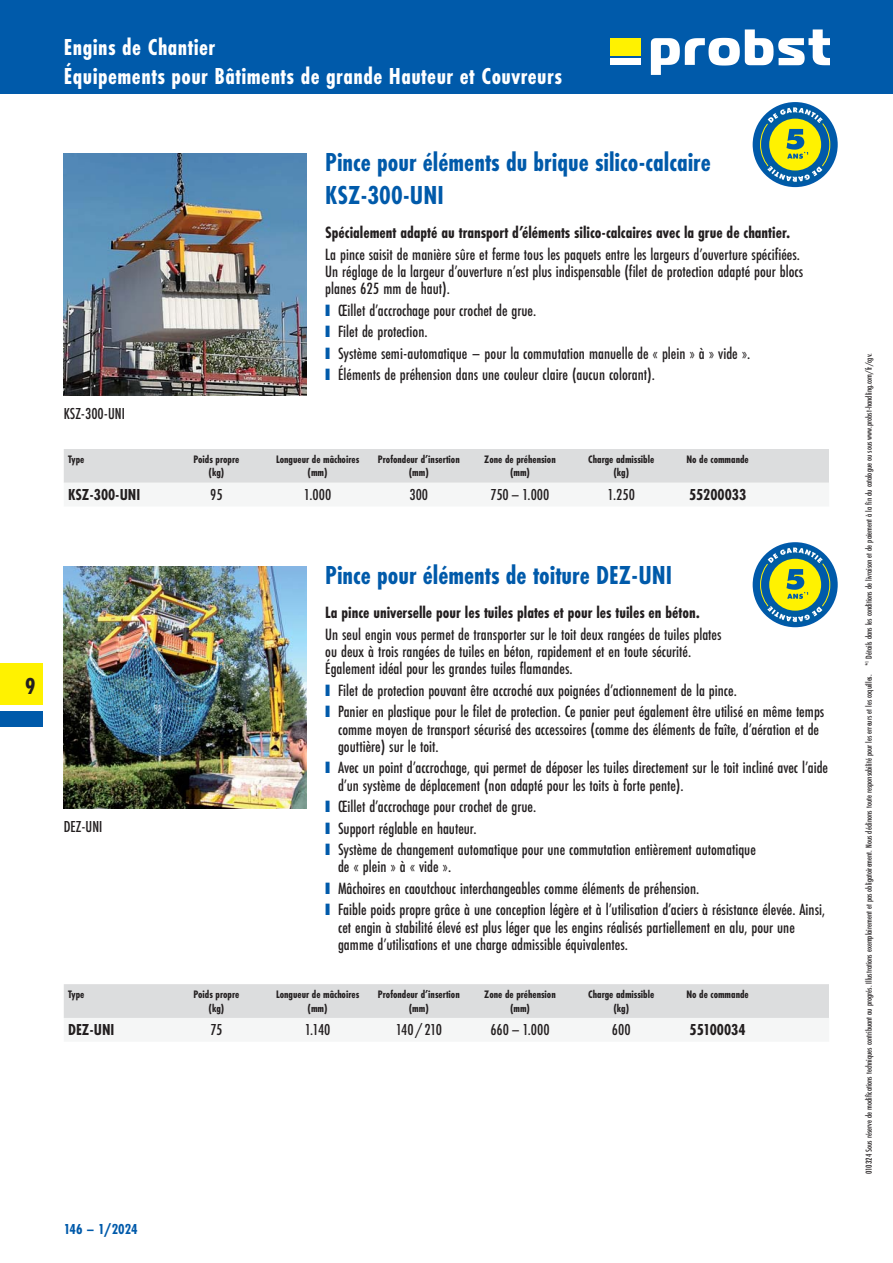
<style>
.page{position:relative;width:893px;height:1263px;background:#fff}
.page>*{position:absolute;margin:0;border:0;box-sizing:border-box;transform-origin:0 0}
.t1{font:700 27px/33px "Futura PT Cond";color:#005aaa}
.t2{font:700 24px/28.5px "Futura PT Cond";letter-spacing:.02em;color:#fff}
.t3{font:700 24px "Futura PT Cond";color:#231f20}
.t4{font:500 16.95px/17.2px "Futura PT Cond";color:#231f20}
.t5{font:700 16.95px "Futura PT Cond";color:#231f20}
.t6{font:500 16.5px "Futura PT Cond";color:#231f20}
.t7{font:700 16.5px "Futura PT Cond";color:#231f20}
.t8{font:700 15px "Futura PT Cond";color:#005aaa}
.t9{font:700 11.25px/13.5px "Futura PT Cond";color:#231f20;text-align:center}
.t10{font:500 9px "Futura PT Cond";color:#231f20}
.s1{font-family:"Arial";font-weight:400;font-size:24.6px;color:#005aaa}
</style>
<div class="page">
<div style="left:0;top:0;width:893px;height:94px;background:#005aaa"></div>
<div style="left:610px;top:38px;width:31px;height:17px;background:#fff200"></div>
<svg style="left:651px;top:29px;width:178px;height:46px"></svg>
<div style="left:610px;top:58px;width:31px;height:7px;background:#fff"></div>
<div style="left:0;top:663px;width:43px;height:42px;background:#fff200"></div>
<div style="left:0;top:711px;width:43px;height:16px;background:#005aaa"></div>
<img style="left:64px;top:153px;width:242px;height:242px">
<div style="left:64px;top:449px;width:765px;height:34px;background:#dcddde"></div>
<img style="left:64px;top:566px;width:242px;height:242px">
<div style="left:64px;top:984px;width:765px;height:34px;background:#dcddde"></div>
<svg style="left:753px;top:102px;width:85px;height:85px"></svg>
<svg style="left:764px;top:105px;width:64px;height:80px;background:#7ca676"></svg>
<svg style="left:753px;top:542px;width:85px;height:85px"></svg>
<svg style="left:764px;top:545px;width:64px;height:80px;background:#7ca676"></svg>
<h2 class="t3" style="left:25px;top:674px;width:12px">9</h2>
<h2 class="t2" style="left:64px;top:34px;width:500px">Engins de Chantier<br>Équipements pour Bâtiments de grande Hauteur et Couvreurs</h2>
<p class="t6" style="left:64px;top:405px;width:63px">KSZ- 300- UNI</p>
<h1 class="t1" style="left:325px;top:147px;width:387px">Pince pour éléments du brique silico- calcaire<br>KSZ-300-UNI</h1>
<p class="t5" style="left:325px;top:224px;width:466px">Spécialement adapté au transport d’éléments silico-calcaires avec la grue de chantier.</p>
<p class="t4" style="left:325px;top:246px;width:479px">La pince saisit de manière sûre et ferme tous les paquets entre les largeurs d’ouverture spécifiées.<br>Un réglage de la largeur d’ouverture n’est plus indispensable (filet de protection adapté pour blocs planes 625 mm de haut).</p>
<p class="t4" style="left:325px;top:302px;width:212px"><span class="s1">■</span> Œillet d’accrochage pour crochet de grue.</p>
<p class="t4" style="left:325px;top:324px;width:104px"><span class="s1">■</span> Filet de protection.</p>
<p class="t4" style="left:325px;top:345px;width:427px"><span class="s1">■</span> Système semi-automatique – pour la commutation manuelle de « plein » à » vide ».</p>
<p class="t4" style="left:325px;top:367px;width:331px"><span class="s1">■</span> Éléments de préhension dans une couleur claire (aucun colorant).</p>
<p class="t9" style="left:68px;top:453px;width:18px">Type</p>
<p class="t9" style="left:194px;top:453px;width:47px">Poids propre (kg)</p>
<p class="t9" style="left:276px;top:453px;width:85px">Longueur de mâchoires (mm)</p>
<p class="t9" style="left:378px;top:453px;width:83px">Profondeur d’insertion (mm)</p>
<p class="t9" style="left:484px;top:453px;width:73px">Zone de préhension (mm)</p>
<p class="t9" style="left:588px;top:453px;width:67px">Charge admissible (kg)</p>
<p class="t9" style="left:686px;top:453px;width:64px">No de commande</p>
<p class="t7" style="left:68px;top:486px;width:74px">KSZ- 300- UNI</p>
<p class="t6" style="left:210px;top:486px;width:14px">95</p>
<p class="t6" style="left:304px;top:486px;width:29px">1.000</p>
<p class="t6" style="left:409px;top:486px;width:20px">300</p>
<p class="t6" style="left:491px;top:486px;width:60px">750 – 1.000</p>
<p class="t6" style="left:607px;top:486px;width:29px">1.250</p>
<p class="t7" style="left:689px;top:486px;width:59px">55200033</p>
<p class="t6" style="left:64px;top:818px;width:40px">DEZ- UNI</p>
<h1 class="t1" style="left:325px;top:559px;width:348px">Pince pour éléments de toiture DEZ-UNI</h1>
<p class="t5" style="left:325px;top:604px;width:376px">La pince universelle pour les tuiles plates et pour les tuiles en béton.</p>
<p class="t4" style="left:325px;top:626px;width:398px">Un seul engin vous permet de transporter sur le toit deux rangées de tuiles plates ou deux à trois rangées de tuiles en béton, rapidement et en toute sécurité.<br>Également idéal pour les grandes tuiles flamandes.</p>
<p class="t4" style="left:325px;top:682px;width:413px"><span class="s1">■</span> Filet de protection pouvant être accroché aux poignées d’actionnement de la pince.</p>
<p class="t4" style="left:338px;top:704px;width:488px;text-indent:-13px"><span class="s1">■</span> Panier en plastique pour le filet de protection. Ce panier peut également être utilisé en même temps comme moyen de transport sécurisé des accessoires (comme des éléments de faîte, d’aération et de gouttière) sur le toit.</p>
<p class="t4" style="left:338px;top:760px;width:492px;text-indent:-13px"><span class="s1">■</span> Avec un point d’accrochage, qui permet de déposer les tuiles directement sur le toit incliné avec l’aide d’un système de déplacement (non adapté pour les toits à forte pente).</p>
<p class="t4" style="left:325px;top:798px;width:212px"><span class="s1">■</span> Œillet d’accrochage pour crochet de grue.</p>
<p class="t4" style="left:325px;top:820px;width:153px"><span class="s1">■</span> Support réglable en hauteur.</p>
<p class="t4" style="left:338px;top:841px;width:419px;text-indent:-13px"><span class="s1">■</span> Système de changement automatique pour une commutation entièrement automatique de « plein » à « vide ».</p>
<p class="t4" style="left:325px;top:880px;width:375px"><span class="s1">■</span> Mâchoires en caoutchouc interchangeables comme éléments de préhension.</p>
<p class="t4" style="left:338px;top:902px;width:488px;text-indent:-13px"><span class="s1">■</span> Faible poids propre grâce à une conception légère et à l’utilisation d’aciers à résistance élevée. Ainsi, cet engin à stabilité élevé est plus léger que les engins réalisés partiellement en alu, pour une gamme d’utilisations et une charge admissible équivalentes.</p>
<p class="t9" style="left:68px;top:988px;width:18px">Type</p>
<p class="t9" style="left:194px;top:988px;width:47px">Poids propre (kg)</p>
<p class="t9" style="left:276px;top:988px;width:85px">Longueur de mâchoires (mm)</p>
<p class="t9" style="left:378px;top:988px;width:83px">Profondeur d’insertion (mm)</p>
<p class="t9" style="left:484px;top:988px;width:73px">Zone de préhension (mm)</p>
<p class="t9" style="left:588px;top:988px;width:67px">Charge admissible (kg)</p>
<p class="t9" style="left:686px;top:988px;width:64px">No de commande</p>
<p class="t7" style="left:68px;top:1021px;width:48px">DEZ- UNI</p>
<p class="t6" style="left:210px;top:1021px;width:14px">75</p>
<p class="t6" style="left:305px;top:1021px;width:27px">1.140</p>
<p class="t6" style="left:396px;top:1021px;width:48px">140 / 210</p>
<p class="t6" style="left:490px;top:1021px;width:61px">660 – 1.000</p>
<p class="t6" style="left:612px;top:1021px;width:20px">600</p>
<p class="t7" style="left:690px;top:1021px;width:57px">55100034</p>
<p class="t8" style="left:64px;top:1221px;width:75px">146 – 1/2024</p>
<p class="t10" style="left:864px;top:1174px;width:822px;rotate:-90deg">010324 Sous réserve de modifications techniques contribuant au progrés. Illustrations exemplairement et pas obligatoirement. Nous déclinons toute responsabilité pour les erreurs et les coquilles. *<sup>1</sup> Détails dans les conditions de livraison et de paiement à la fin du catalogue ou sous www.probst-handling.com/fr/cgv.</p>
</div>
